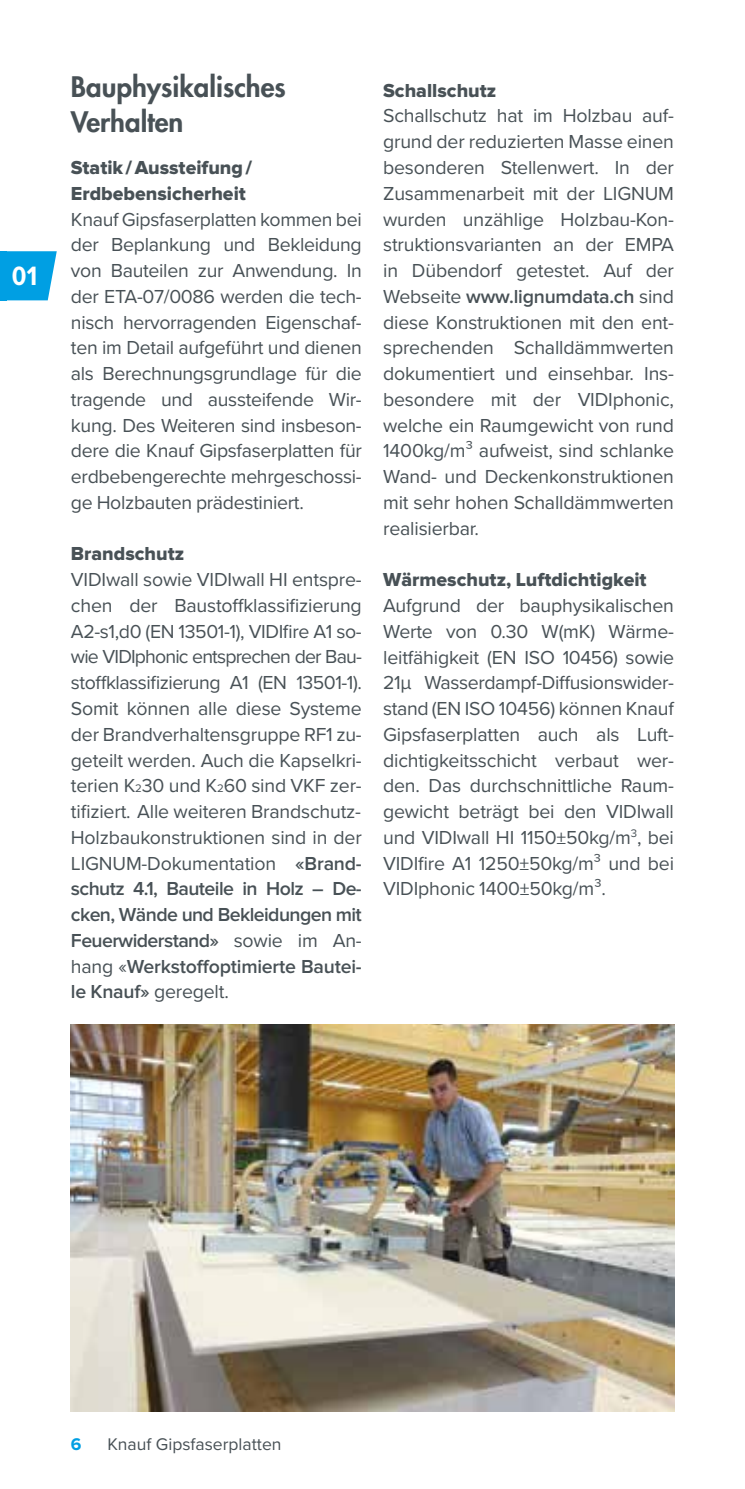
<style>
.page{position:relative;width:745px;height:1489px;background:#fff}
.page>*{position:absolute;margin:0;border:0;box-sizing:border-box;transform-origin:0 0}
.t1{font:800 27.5px/35px "Futura LT";color:#485156}
.t2{font:700 27.5px "Proxima Nova Cond";color:#fff}
.t3{font:19.5px/25.8px "Proxima Nova";letter-spacing:-.01em;color:#485156;text-align:justify}
.t4{font:19.5px/25.8px "Proxima Nova Extrabld";color:#485156}
.t5{font:17.5px "Proxima Nova";color:#485156}
.t6{font:700 17.5px "Proxima Nova";color:#009fe3}
.s1{font-size:11.25px}
.s2{font-weight:600}
</style>
<div class="page">
<img style="left:71px;top:1024px;width:602px;height:386px">
<svg style="left:7px;top:251px;width:50px;height:49px;background:#19a8e5"></svg>
<div style="left:0;top:251px;width:7px;height:49px;background:#009fe3"></div>
<h1 class="t2" style="left:12px;top:260px;width:27px">01</h1>
<h1 class="t1" style="left:71px;top:68px;width:216px">Bauphysikalisches<br>Verhalten</h1>
<p class="t4" style="left:71px;top:155px;width:183px">Statik/Aussteifung/<br>Erdbebensicherheit</p>
<p class="t3" style="left:71px;top:205px;width:292px">Knauf Gipsfaserplatten kommen bei der Beplankung und Bekleidung von Bauteilen zur Anwendung. In der ETA-07/0086 werden die tech&shy;nisch hervorragenden Eigenschaf&shy;ten im Detail aufgeführt und dienen als Berechnungsgrundlage für die tragende und aussteifende Wir&shy;kung. Des Weiteren sind insbeson&shy;dere die Knauf Gipsfaserplatten für erdbebengerechte mehrgeschossi&shy;ge Holzbauten prädestiniert.</p>
<p class="t4" style="left:71px;top:542px;width:115px">Brandschutz</p>
<p class="t3" style="left:71px;top:566px;width:292px">VIDIwall sowie VIDIwall HI entspre&shy;chen der Baustoffklassifizierung A2-s1,d0 (EN 13501-1), VIDIfire A1 so&shy;wie VIDIphonic entsprechen der Bau&shy;stoffklassifizierung A1 (EN 13501-1).<br>Somit können alle diese Systeme der Brandverhaltensgruppe RF1 zu&shy;geteilt werden. Auch die Kapselkri&shy;terien K<span class="s1">2</span>30 und K<span class="s1">2</span>60 sind VKF zer&shy;tifiziert. Alle weiteren Brandschutz-Holzbaukonstruktionen sind in der LIGNUM-Dokumentation <span class="s2">«Brand&shy;schutz 4.1, Bauteile in Holz – De&shy;cken, Wände und Bekleidungen mit Feuerwiderstand»</span> sowie im An&shy;hang «<span class="s2">Werkstoffoptimierte Bautei&shy;le Knauf»</span> geregelt.</p>
<p class="t4" style="left:383px;top:78px;width:115px">Schallschutz</p>
<p class="t3" style="left:383px;top:102px;width:292px">Schallschutz hat im Holzbau auf&shy;grund der reduzierten Masse einen besonderen Stellenwert. In der Zusammenarbeit mit der LIGNUM wurden unzählige Holzbau-Kon&shy;struktionsvarianten an der EMPA in Dübendorf getestet. Auf der Webseite <span class="s2">www.lignumdata.ch</span> sind diese Konstruktionen mit den ent&shy;sprechenden Schalldämmwerten dokumentiert und einsehbar. Ins&shy;besondere mit der VIDIphonic, welche ein Raumgewicht von rund 1400kg/m³ aufweist, sind schlanke Wand- und Deckenkonstruktionen mit sehr hohen Schalldämmwerten realisierbar.</p>
<p class="t4" style="left:383px;top:567px;width:265px">Wärmeschutz, Luftdichtigkeit</p>
<p class="t3" style="left:383px;top:591px;width:292px">Aufgrund der bauphysikalischen Werte von 0.30 W(mK) Wärme&shy;leitfähigkeit (EN ISO 10456) sowie 21µ Wasserdampf-Diffusionswider&shy;stand (EN ISO 10456) können Knauf Gipsfaserplatten auch als Luft&shy;dichtigkeitsschicht verbaut wer&shy;den. Das durchschnittliche Raum&shy;gewicht beträgt bei den VIDIwall und VIDIwall HI 1150±50kg/m<sup>3</sup>, bei VIDIfire A1 1250±50kg/m³ und bei VIDIphonic 1400±50kg/m³.</p>
<p class="t6" style="left:71px;top:1435px;width:12px">6</p>
<p class="t5" style="left:107px;top:1430px;width:176px">Knauf Gipsfaserplatten</p>
</div>
